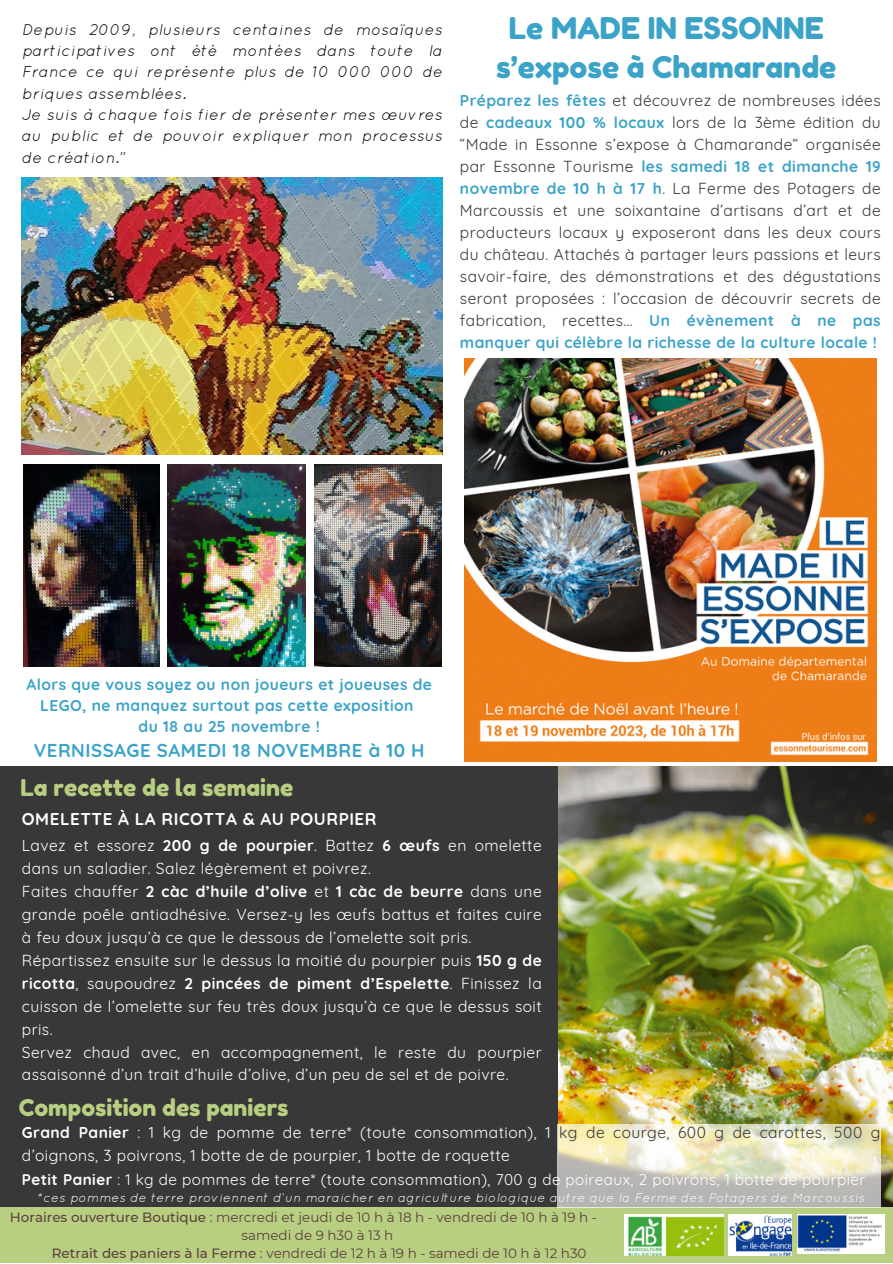
<style>
.page{position:relative;width:893px;height:1264px;background:#fff}
.page>*{position:absolute;margin:0;border:0;box-sizing:border-box;transform-origin:0 0}
.t1{font:29.85px/39.3px "Fredoka One";color:#3ca3c8;text-align:center}
.t2{font:23.1px "Fredoka One";color:#b8ce81}
.t3{font:700 18.6px "Quicksand";letter-spacing:.025em;color:#3ca3c8}
.t4{font:700 16.95px "Quicksand";letter-spacing:.03em;color:#fff}
.t5{font:15.6px/23px "Quicksand";letter-spacing:.03em;color:#fff}
.t6{font:15.6px/21.9px "Quicksand";letter-spacing:.025em;color:#383838;text-align:justify}
.t7{font:italic 15.6px/21.3px "Quicksand";letter-spacing:.025em;color:#000;text-align:justify}
.t8{font:700 15.6px/21.3px "Quicksand";letter-spacing:.025em;color:#3ca3c8;text-align:center}
.t9{font:15.3px "Quicksand";letter-spacing:.03em;color:#fff}
.t10{font:13.5px/18px "Montserrat";color:#5c413f}
.t11{font:italic 12.6px "Quicksand";letter-spacing:.03em;color:#fff}
.s1{font-weight:700;color:#3ca3c8}
.s2{font-weight:700}
.s3{color:#383838}
.s4{font-weight:500}
</style>
<div class="page">
<img style="left:558px;top:767px;width:334px;height:440px">
<div style="left:0;top:767px;width:558px;height:495px;background:#383838"></div>
<div style="left:0;top:1207px;width:892px;height:55px;background:#b8ce81"></div>
<img style="left:624px;top:1214px;width:99px;height:40px">
<img style="left:728px;top:1214px;width:63px;height:40px">
<img style="left:797px;top:1214px;width:87px;height:39px">
<img style="left:22px;top:178px;width:420px;height:276px">
<img style="left:23px;top:464px;width:136px;height:202px">
<img style="left:167px;top:464px;width:138px;height:202px">
<img style="left:315px;top:464px;width:127px;height:202px">
<img style="left:464px;top:358px;width:412px;height:403px">
<svg style="left:558px;top:1123px;width:322px;height:84px;background:#d7d4c0"></svg>
<p class="t7" style="left:22px;top:18px;width:422px">Depuis 2009, plusieurs centaines de mosaïques participatives ont été montées dans toute la France ce qui représente plus de 10 000 000 de briques assemblées.</p>
<p class="t7" style="left:22px;top:104px;width:422px">Je suis à chaque fois fier de présenter mes œuvres au public et de pouvoir expliquer mon processus de création.”</p>
<p class="t1" style="left:496px;top:8px;width:342px">Le MADE IN ESSONNE s’expose à Chamarande</p>
<p class="t6" style="left:460px;top:90px;width:422px"><span class="s1">Préparez les fêtes</span> et découvrez de nombreuses idées de <span class="s1">cadeaux 100 % locaux</span> lors de la 3ème édition du “Made in Essonne s’expose à Chamarande“ organisée par Essonne Tourisme <span class="s1">les samedi 18 et dimanche 19 novembre de 10 h à 17 h</span>. La Ferme des Potagers de Marcoussis et une soixantaine d’artisans d’art et de producteurs locaux y exposeront dans les deux cours du château. Attachés à partager leurs passions et leurs savoir-faire, des démonstrations et des dégustations seront proposées : l’occasion de découvrir secrets de fabrication, recettes... <span class="s1">Un évènement à ne pas manquer qui célèbre la richesse de la culture locale !</span></p>
<p class="t8" style="left:27px;top:673px;width:407px">Alors que vous soyez ou non joueurs et joueuses de<br>LEGO, ne manquez surtout pas cette exposition</p>
<p class="t8" style="left:139px;top:715px;width:183px">du 18 au 25 novembre !</p>
<p class="t3" style="left:34px;top:738px;width:392px">VERNISSAGE SAMEDI 18 NOVEMBRE à 10 H</p>
<p class="t2" style="left:20px;top:773px;width:274px">La recette de la semaine</p>
<p class="t4" style="left:22px;top:808px;width:356px">OMELETTE À LA RICOTTA &amp; AU POURPIER</p>
<p class="t5" style="left:22px;top:834px;width:521px">Lavez et essorez <span class="s2">200 g de pourpier</span>. Battez <span class="s2">6 œufs</span> en omelette dans un saladier. Salez légèrement et poivrez.</p>
<p class="t5" style="left:22px;top:879px;width:521px;text-align:justify">Faites chauffer <span class="s2">2 càc d’huile d’olive</span> et <span class="s2">1 càc de beurre</span> dans une grande poêle antiadhésive. Versez-y les œufs battus et faites cuire à feu doux jusqu’à ce que le dessous de l’omelette soit pris.</p>
<p class="t5" style="left:22px;top:948px;width:521px;text-align:justify">Répartissez ensuite sur le dessus la moitié du pourpier puis <span class="s2">150 g de ricotta</span>, saupoudrez <span class="s2">2 pincées de piment d’Espelette</span>. Finissez la cuisson de l’omelette sur feu très doux jusqu’à ce que le dessus soit pris.</p>
<p class="t5" style="left:22px;top:1040px;width:521px">Servez chaud avec, en accompagnement, le reste du pourpier assaisonné d’un trait d’huile d’olive, d’un peu de sel et de poivre.</p>
<p class="t2" style="left:19px;top:1093px;width:271px">Composition des paniers</p>
<p class="t5" style="left:22px;top:1120px;width:860px"><span class="s2">Grand Panier</span> : 1 kg de pomme de terre* (toute consommation), 1 <span class="s3">kg de courge, 600 g de carottes, 500 g </span>d’oignons, 3 poivrons, 1 botte de de pourpier, 1 botte de roquette</p>
<p class="t9" style="left:22px;top:1169px;width:844px"><span class="s2">Petit Panier</span> : 1 kg de pommes de terre* (toute consommation), 700 g de poireaux, 2 poivrons, 1 botte de pourpier</p>
<p class="t11" style="left:38px;top:1190px;width:828px">*ces pommes de terre proviennent d‘un maraicher en agriculture biologique autre que la Ferme des Potagers de Marcoussis</p>
<p class="t10" style="left:241px;top:1208px;width:357px;text-indent:-231px"><span class="s4">Horaires ouverture Boutique</span> : mercredi et jeudi de 10 h à 18 h - vendredi de 10 h à 19 h - samedi de 9 h30 à 13 h</p>
<p class="t10" style="left:52px;top:1244px;width:536px"><span class="s4">Retrait des paniers à la Ferme</span> : vendredi de 12 h à 19 h - samedi de 10 h à 12 h30</p>
</div>
